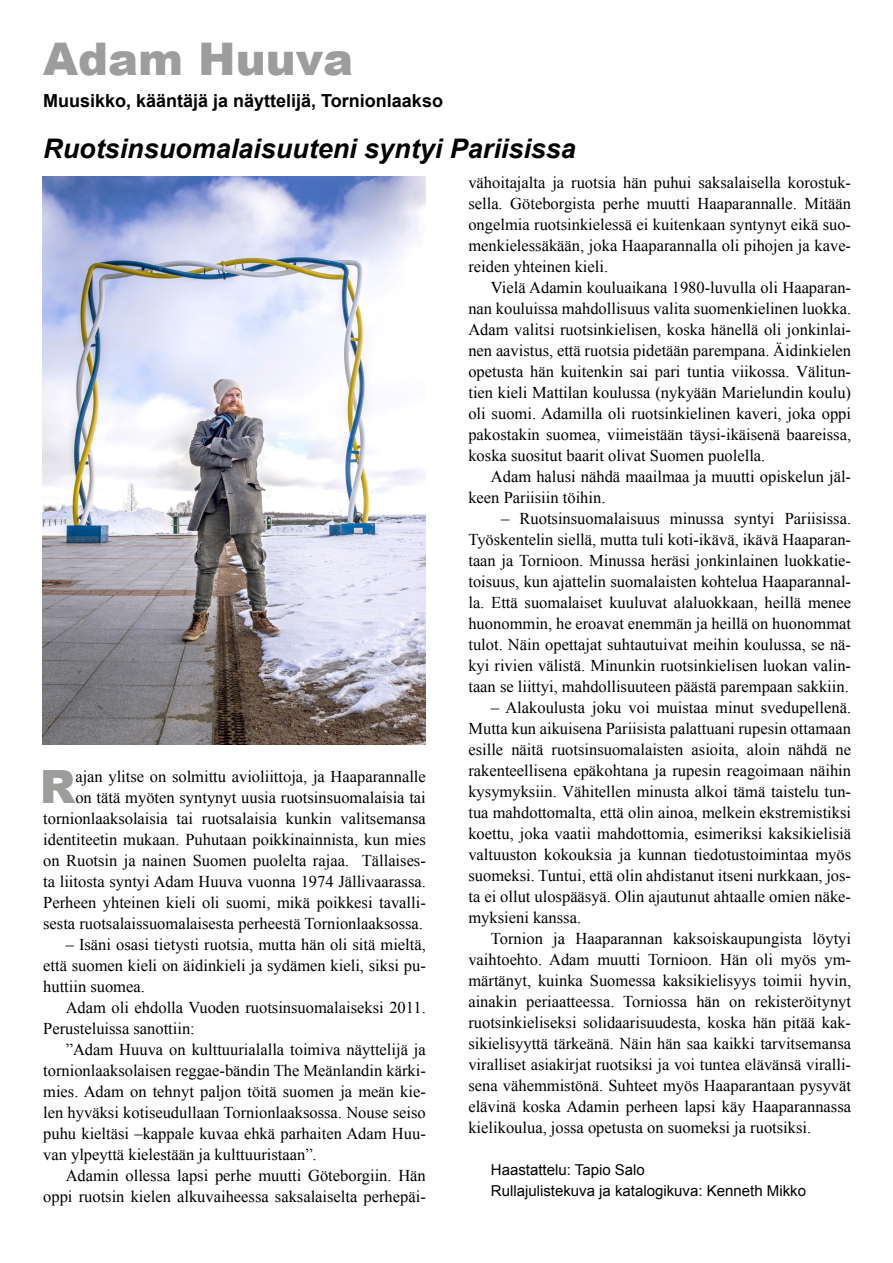
<style>
.page{position:relative;width:893px;height:1263px;background:#fff}
.page>*{position:absolute;margin:0;border:0;box-sizing:border-box;transform-origin:0 0}
.t1{font:900 45.9px "Arial";color:#9d9d9c}
.t2{font:900 45px "Arial";color:#9d9d9c}
.t3{font:italic 700 27px "Arial";color:#000}
.t4{font:700 18px "Arial";color:#000}
.t5{font:16.5px/21px "Times New Roman";color:#000;text-align:justify}
.t6{font:15px "Arial";color:#000}
</style>
<div class="page">
<img style="left:43px;top:176px;width:382px;height:569px">
<p class="t2" style="left:43px;top:26px;width:312px">Adam Huuva</p>
<p class="t4" style="left:43px;top:89px;width:401px">Muusikko, kääntäjä ja näyttelijä, Tornionlaakso</p>
<p class="t3" style="left:43px;top:131px;width:534px">Ruotsinsuomalaisuuteni syntyi Pariisissa</p>
<p class="t5" style="left:468px;top:172px;width:384px">vähoitajalta ja ruotsia hän puhui saksalaisella korostuk&shy;sella. Göteborgista perhe muutti Haaparannalle. Mitään ongelmia ruotsinkielessä ei kuitenkaan syntynyt eikä suo&shy;menkielessäkään, joka Haaparannalla oli pihojen ja kave&shy;reiden yhteinen kieli.</p>
<p class="t5" style="left:468px;top:277px;width:384px;text-indent:22px">Vielä Adamin kouluaikana 1980-luvulla oli Haaparan&shy;nan kouluissa mahdollisuus valita suomenkielinen luokka.<br>Adam valitsi ruotsinkielisen, koska hänellä oli jonkinlai&shy;nen aavistus, että ruotsia pidetään parempana. Äidinkielen opetusta hän kuitenkin sai pari tuntia viikossa. Välitun&shy;tien kieli Mattilan koulussa (nykyään Marielundin koulu) oli suomi. Adamilla oli ruotsinkielinen kaveri, joka oppi pakostakin suomea, viimeistään täysi-ikäisenä baareissa, koska suositut baarit olivat Suomen puolella.</p>
<p class="t5" style="left:468px;top:466px;width:384px;text-indent:22px">Adam halusi nähdä maailmaa ja muutti opiskelun jäl&shy;keen Pariisiin töihin.</p>
<p class="t5" style="left:468px;top:508px;width:384px;text-indent:33px">– Ruotsinsuomalaisuus minussa syntyi Pariisissa.<br>Työskentelin siellä, mutta tuli koti-ikävä, ikävä Haaparan&shy;taan ja Tornioon. Minussa heräsi jonkinlainen luokkatie&shy;toisuus, kun ajattelin suomalaisten kohtelua Haaparannal&shy;la. Että suomalaiset kuuluvat alaluokkaan, heillä menee huonommin, he eroavat enemmän ja heillä on huonommat tulot. Näin opettajat suhtautuivat meihin koulussa, se nä&shy;kyi rivien välistä. Minunkin ruotsinkielisen luokan valin&shy;taan se liittyi, mahdollisuuteen päästä parempaan sakkiin.</p>
<p class="t5" style="left:468px;top:697px;width:384px;text-indent:22px">– Alakoulusta joku voi muistaa minut svedupellenä.<br>Mutta kun aikuisena Pariisista palattuani rupesin ottamaan esille näitä ruotsinsuomalaisten asioita, aloin nähdä ne rakenteellisena epäkohtana ja rupesin reagoimaan näihin kysymyksiin. Vähitellen minusta alkoi tämä taistelu tun&shy;tua mahdottomalta, että olin ainoa, melkein ekstremistiksi koettu, joka vaatii mahdottomia, esimeriksi kaksikielisiä valtuuston kokouksia ja kunnan tiedotustoimintaa myös suomeksi. Tuntui, että olin ahdistanut itseni nurkkaan, jos&shy;ta ei ollut ulospääsyä. Olin ajautunut ahtaalle omien näke&shy;myksieni kanssa.</p>
<p class="t5" style="left:468px;top:928px;width:384px;text-indent:22px">Tornion ja Haaparannan kaksoiskaupungista löytyi vaihtoehto. Adam muutti Tornioon. Hän oli myös ym&shy;märtänyt, kuinka Suomessa kaksikielisyys toimii hyvin, ainakin periaatteessa. Torniossa hän on rekisteröitynyt ruotsinkieliseksi solidaarisuudesta, koska hän pitää kak&shy;sikielisyyttä tärkeänä. Näin hän saa kaikki tarvitsemansa viralliset asiakirjat ruotsiksi ja voi tuntea elävänsä viralli&shy;sena vähemmistönä. Suhteet myös Haaparantaan pysyvät elävinä koska Adamin perheen lapsi käy Haaparannassa kielikoulua, jossa opetusta on suomeksi ja ruotsiksi.</p>
<p class="t6" style="left:491px;top:1160px;width:155px">Haastattelu: Tapio Salo</p>
<p class="t6" style="left:491px;top:1181px;width:317px">Rullajulistekuva ja katalogikuva: Kenneth Mikko</p>
<p class="t1" style="left:40px;top:753px;width:37px">R</p>
<p class="t5" style="left:43px;top:765px;width:384px;text-align:right">ajan ylitse on solmittu avioliittoja, ja Haaparannalle<br>on tätä myöten syntynyt uusia ruotsinsuomalaisia tai tornionlaaksolaisia tai ruotsalaisia kunkin valitsemansa identiteetin mukaan. Puhutaan poikkinainnista, kun mies on Ruotsin ja nainen Suomen puolelta rajaa. Tällaises&shy;ta liitosta syntyi Adam Huuva vuonna 1974 Jällivaarassa.<br>Perheen yhteinen kieli oli suomi, mikä poikkesi tavalli&shy;sesta ruotsalaissuomalaisesta perheestä Tornionlaaksossa.</p>
<p class="t5" style="left:43px;top:933px;width:384px;text-indent:22px">– Isäni osasi tietysti ruotsia, mutta hän oli sitä mieltä, että suomen kieli on äidinkieli ja sydämen kieli, siksi pu&shy;huttiin suomea.</p>
<p class="t5" style="left:43px;top:996px;width:384px;text-indent:22px">Adam oli ehdolla Vuoden ruotsinsuomalaiseksi 2011.<br>Perusteluissa sanottiin:</p>
<p class="t5" style="left:43px;top:1038px;width:384px;text-indent:22px">”Adam Huuva on kulttuurialalla toimiva näyttelijä ja tornionlaaksolaisen reggae-bändin The Meänlandin kärki&shy;mies. Adam on tehnyt paljon töitä suomen ja meän kie&shy;len hyväksi kotiseudullaan Tornionlaaksossa. Nouse seiso puhu kieltäsi –kappale kuvaa ehkä parhaiten Adam Huu&shy;van ylpeyttä kielestään ja kulttuuristaan”.</p>
<p class="t5" style="left:43px;top:1164px;width:384px;text-align:right">Adamin ollessa lapsi perhe muutti Göteborgiin. Hän oppi ruotsin kielen alkuvaiheessa saksalaiselta perhepäi-</p>
</div>
